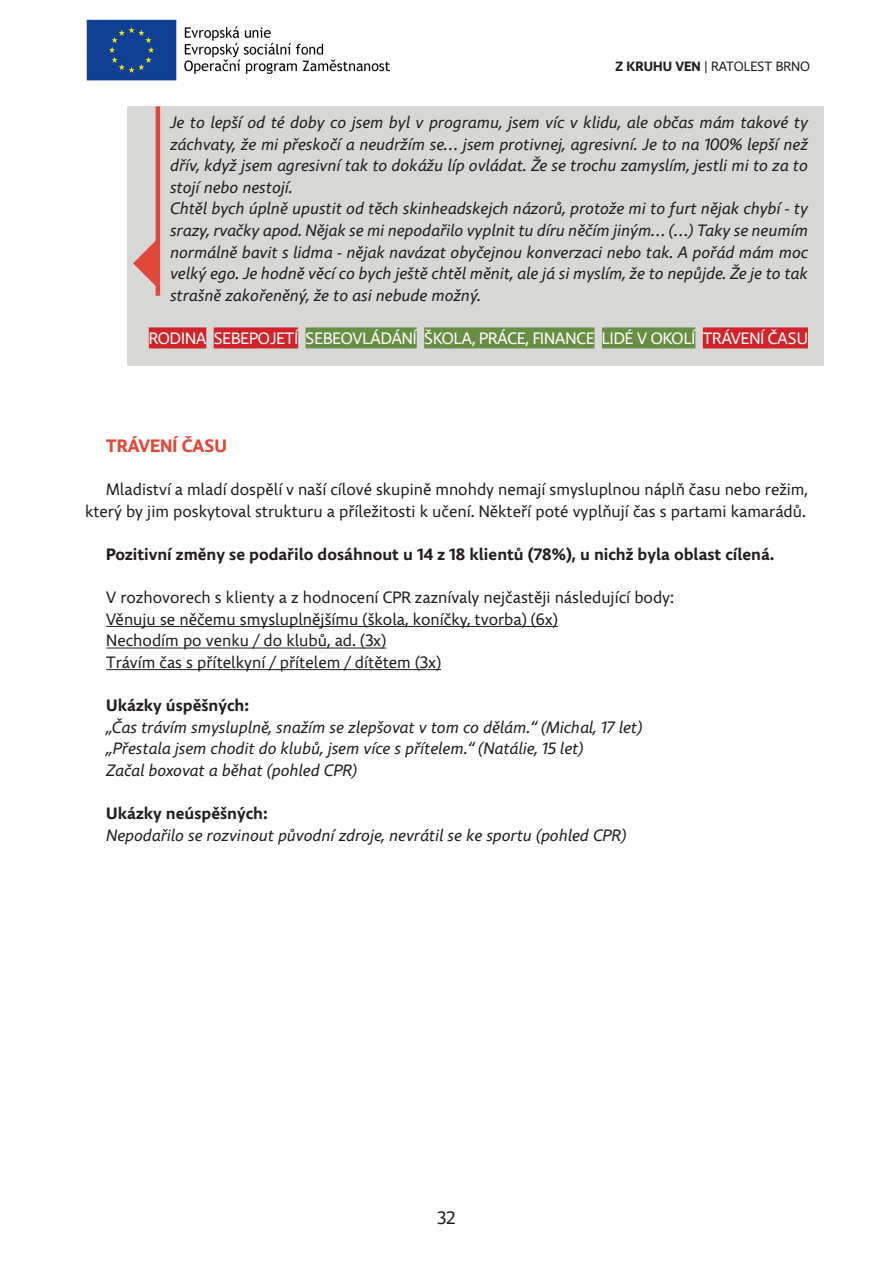
<style>
.page{position:relative;width:893px;height:1263px;background:#fff}
.page>*{position:absolute;margin:0;border:0;box-sizing:border-box;transform-origin:0 0}
.heading_4{font:700 18px "Comenia Sans";color:#e0493a}
.t1{font:18px "Comenia Sans";color:#231f20}
.texty_klienti{font:italic 16.5px/21.6px "Comenia Sans";color:#231f20;text-align:justify}
.text{font:16.5px/21.6px "Comenia Sans";color:#231f20;text-align:right}
.text-2{font:italic 16.5px "Comenia Sans";color:#231f20}
.text-3{font:700 16.5px "Comenia Sans";color:#231f20}
.texty_klienti-2{font:16.5px "Comenia Sans";color:#fff}
.t2{font:13.5px "Comenia Sans";color:#231f20}
.s1{font-weight:700}
</style>
<div class="page">
<div style="left:128px;top:106px;width:696px;height:259px;background:#d7d7d5"></div>
<svg style="left:133px;top:239px;width:23px;height:48px"></svg>
<hr style="left:156px;top:106px;width:4px;height:190px;background:#e0493a">
<img style="left:86px;top:19px;width:303px;height:62px">
<div style="left:149px;top:327px;width:57px;height:21px;background:#d1232a"></div>
<div style="left:214px;top:327px;width:84px;height:21px;background:#d1232a"></div>
<div style="left:306px;top:327px;width:111px;height:21px;background:#688e43"></div>
<div style="left:424px;top:327px;width:170px;height:21px;background:#688e43"></div>
<div style="left:602px;top:327px;width:93px;height:21px;background:#688e43"></div>
<div style="left:703px;top:327px;width:105px;height:21px;background:#d1232a"></div>
<hr style="left:106px;top:626px;width:452px;height:1px;background:#231f20">
<hr style="left:106px;top:648px;width:280px;height:1px;background:#231f20">
<hr style="left:106px;top:669px;width:335px;height:1px;background:#231f20">
<p class="t2" style="left:616px;top:58px;width:196px"><span class="s1">Z KRUHU VEN</span> | RATOLEST BRNO</p>
<p class="texty_klienti" style="left:170px;top:112px;width:639px">Je to lepší od té doby co jsem byl v programu, jsem víc v klidu, ale občas mám takové ty záchvaty, že mi přeskočí a neudržím se… jsem protivnej, agresivní. Je to na 100% lepší než dřív, když jsem agresivní tak to dokážu líp ovládat. Že se trochu zamyslím, jestli mi to za to stojí nebo nestojí.</p>
<p class="texty_klienti" style="left:170px;top:198px;width:639px">Chtěl bych úplně upustit od těch skinheadskejch názorů, protože mi to furt nějak chybí - ty srazy, rvačky apod. Nějak se mi nepodařilo vyplnit tu díru něčím jiným… (…) Taky se neumím normálně bavit s lidma - nějak navázat obyčejnou konverzaci nebo tak. A pořád mám moc velký ego. Je hodně věcí co bych ještě chtěl měnit, ale já si myslím, že to nepůjde. Že je to tak strašně zakořeněný, že to asi nebude možný.</p>
<p class="texty_klienti-2" style="left:149px;top:328px;width:661px">RODINA SEBEPOJETÍ SEBEOVLÁDÁNÍ ŠKOLA, PRÁCE, FINANCE LIDÉ V OKOLÍ TRÁVENÍ ČASU</p>
<p class="heading_4" style="left:106px;top:434px;width:122px">TRÁVENÍ ČASU</p>
<p class="text" style="left:85px;top:479px;width:724px">Mladiství a mladí dospělí v naší cílové skupině mnohdy nemají smysluplnou náplň času nebo režim, který by jim poskytoval strukturu a příležitosti k učení. Někteří poté vyplňují čas s partami kamarádů.</p>
<p class="text-3" style="left:106px;top:544px;width:670px">Pozitivní změny se podařilo dosáhnout u 14 z 18 klientů (78%), u nichž byla oblast cílená.</p>
<p class="text" style="left:106px;top:587px;width:569px">V rozhovorech s klienty a z hodnocení CPR zaznívaly nejčastěji následující body:</p>
<p class="text" style="left:106px;top:609px;width:453px">Věnuju se něčemu smysluplnějšímu (škola, koníčky, tvorba) (6x)</p>
<p class="text" style="left:106px;top:630px;width:282px">Nechodím po venku / do klubů, ad. (3x)</p>
<p class="text" style="left:106px;top:652px;width:336px">Trávím čas s přítelkyní / přítelem / dítětem (3x)</p>
<p class="text-3" style="left:106px;top:695px;width:144px">Ukázky úspěšných:</p>
<p class="text-2" style="left:106px;top:716px;width:537px">„Čas trávím smysluplně, snažím se zlepšovat v tom co dělám.“ (Michal, 17 let)</p>
<p class="text-2" style="left:106px;top:738px;width:479px">„Přestala jsem chodit do klubů, jsem více s přítelem.“ (Natálie, 15 let)</p>
<p class="text-2" style="left:106px;top:760px;width:252px">Začal boxovat a běhat (pohled CPR)</p>
<p class="text-3" style="left:106px;top:803px;width:163px">Ukázky neúspěšných:</p>
<p class="text-2" style="left:106px;top:824px;width:521px">Nepodařilo se rozvinout původní zdroje, nevrátil se ke sportu (pohled CPR)</p>
<p class="t1" style="left:437px;top:1207px;width:20px">32</p>
</div>
